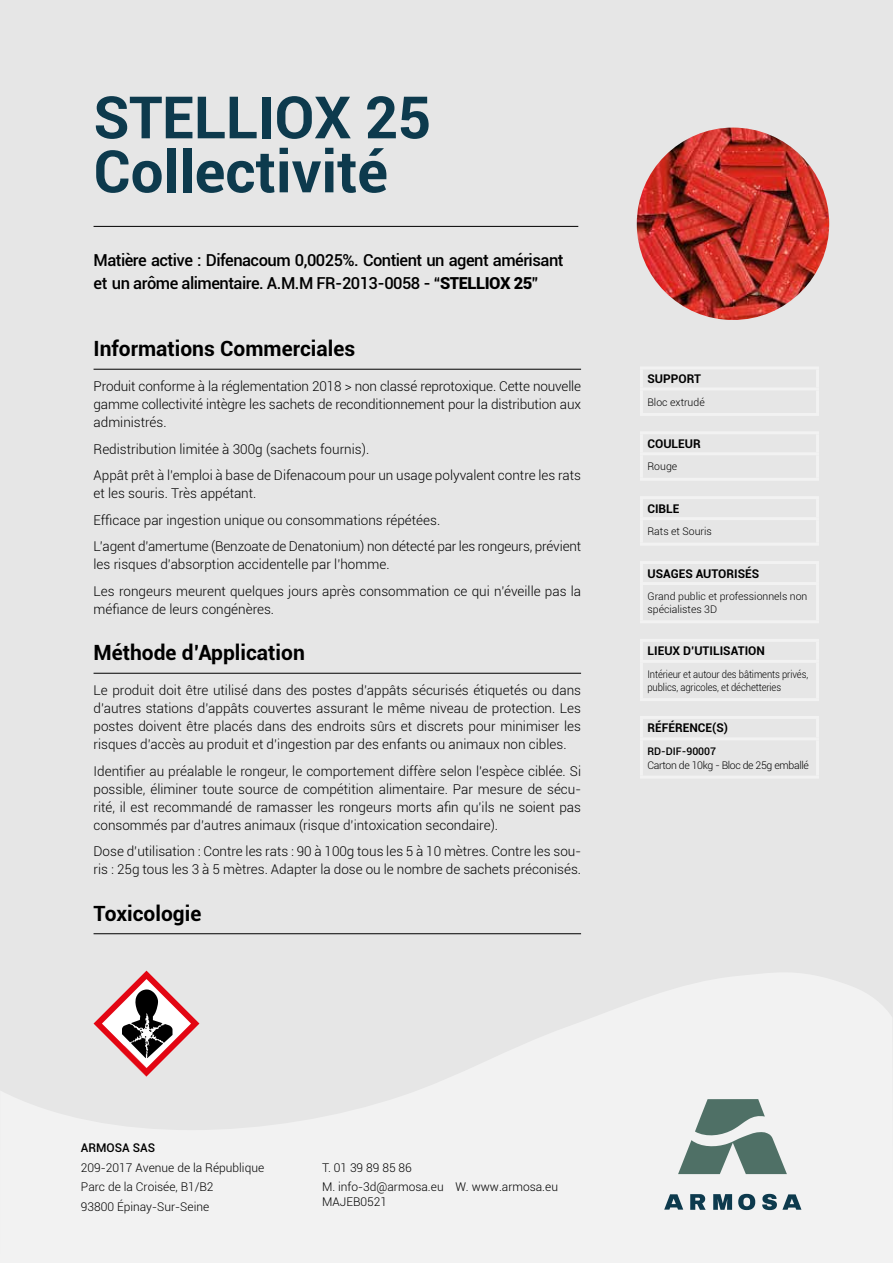
<style>
.page{position:relative;width:893px;height:1263px;background:#e6e6e6}
.page>*{position:absolute;margin:0;border:0;box-sizing:border-box;transform-origin:0 0}
.t1{font:700 58.5px/54px "Roboto";color:#0d3a4d}
.t2{font:700 21px "Roboto";color:#000}
.t3{font:500 16.5px/22.5px "Roboto";letter-spacing:-.03em;color:#000}
.t4{font:300 13.5px/18px "Roboto";color:#000}
.t5{font:300 12px/19.5px "Roboto";color:#000}
.t6{font:700 12px "Roboto";color:#000}
.t7{font:500 12px "Roboto";color:#000}
.t8{font:300 10.5px/13.5px "Roboto";letter-spacing:-.01em;color:#000}
.t9{font:300 10.5px/13.5px "Roboto";letter-spacing:-.01em;color:#000;scale:.9 1}
.t10{font:300 10.5px "Roboto";letter-spacing:-.03em;color:#000}
.t11{font:500 10.5px "Roboto";color:#000}
.s1{font-weight:900}
</style>
<div class="page">
<hr style="left:94px;top:369px;width:487px;height:1px;background:#000">
<hr style="left:94px;top:673px;width:487px;height:1px;background:#000">
<hr style="left:94px;top:933px;width:487px;height:1px;background:#000">
<hr style="left:94px;top:226px;width:484px;height:1px;background:#000">
<hr style="left:640px;top:639px;width:179px;height:3px;background:#f2f2f2">
<hr style="left:640px;top:642px;width:3px;height:18px;background:#f2f2f2">
<hr style="left:816px;top:642px;width:3px;height:18px;background:#f2f2f2">
<hr style="left:640px;top:660px;width:179px;height:3px;background:#f2f2f2">
<hr style="left:640px;top:663px;width:3px;height:35px;background:#f2f2f2">
<hr style="left:816px;top:663px;width:3px;height:35px;background:#f2f2f2">
<hr style="left:640px;top:698px;width:179px;height:3px;background:#f2f2f2">
<hr style="left:640px;top:561px;width:179px;height:3px;background:#f2f2f2">
<hr style="left:640px;top:564px;width:3px;height:18px;background:#f2f2f2">
<hr style="left:816px;top:564px;width:3px;height:18px;background:#f2f2f2">
<hr style="left:640px;top:582px;width:179px;height:3px;background:#f2f2f2">
<hr style="left:640px;top:585px;width:3px;height:35px;background:#f2f2f2">
<hr style="left:816px;top:585px;width:3px;height:35px;background:#f2f2f2">
<hr style="left:640px;top:620px;width:179px;height:3px;background:#f2f2f2">
<hr style="left:640px;top:496px;width:179px;height:3px;background:#f2f2f2">
<hr style="left:640px;top:499px;width:3px;height:18px;background:#f2f2f2">
<hr style="left:816px;top:499px;width:3px;height:18px;background:#f2f2f2">
<hr style="left:640px;top:517px;width:179px;height:3px;background:#f2f2f2">
<hr style="left:640px;top:520px;width:3px;height:23px;background:#f2f2f2">
<hr style="left:816px;top:520px;width:3px;height:23px;background:#f2f2f2">
<hr style="left:640px;top:543px;width:179px;height:3px;background:#f2f2f2">
<hr style="left:640px;top:431px;width:179px;height:3px;background:#f2f2f2">
<hr style="left:640px;top:434px;width:3px;height:18px;background:#f2f2f2">
<hr style="left:816px;top:434px;width:3px;height:18px;background:#f2f2f2">
<hr style="left:640px;top:452px;width:179px;height:3px;background:#f2f2f2">
<hr style="left:640px;top:455px;width:3px;height:23px;background:#f2f2f2">
<hr style="left:816px;top:455px;width:3px;height:23px;background:#f2f2f2">
<hr style="left:640px;top:478px;width:179px;height:3px;background:#f2f2f2">
<hr style="left:640px;top:366px;width:179px;height:3px;background:#f2f2f2">
<hr style="left:640px;top:369px;width:3px;height:18px;background:#f2f2f2">
<hr style="left:816px;top:369px;width:3px;height:18px;background:#f2f2f2">
<hr style="left:640px;top:387px;width:179px;height:3px;background:#f2f2f2">
<hr style="left:640px;top:390px;width:3px;height:23px;background:#f2f2f2">
<hr style="left:816px;top:390px;width:3px;height:23px;background:#f2f2f2">
<hr style="left:640px;top:413px;width:179px;height:3px;background:#f2f2f2">
<hr style="left:640px;top:716px;width:179px;height:3px;background:#f2f2f2">
<hr style="left:640px;top:719px;width:3px;height:18px;background:#f2f2f2">
<hr style="left:816px;top:719px;width:3px;height:18px;background:#f2f2f2">
<hr style="left:640px;top:737px;width:179px;height:3px;background:#f2f2f2">
<hr style="left:640px;top:740px;width:3px;height:36px;background:#f2f2f2">
<hr style="left:816px;top:740px;width:3px;height:36px;background:#f2f2f2">
<hr style="left:640px;top:776px;width:179px;height:3px;background:#f2f2f2">
<svg style="left:0;top:973px;width:893px;height:290px;fill:#f2f2f2"></svg>
<svg style="left:678px;top:1099px;width:109px;height:75px"></svg>
<svg style="left:664px;top:1194px;width:19px;height:15px"></svg>
<svg style="left:690px;top:1194px;width:16px;height:16px"></svg>
<svg style="left:713px;top:1194px;width:19px;height:16px"></svg>
<svg style="left:738px;top:1194px;width:17px;height:16px"></svg>
<svg style="left:762px;top:1194px;width:39px;height:16px"></svg>
<svg style="left:94px;top:971px;width:105px;height:105px"></svg>
<img style="left:637px;top:128px;width:192px;height:192px;border-radius:96px">
<h1 class="t1" style="left:93px;top:88px;width:339px">STELLIOX 25<br>Collectivité</h1>
<p class="t3" style="left:94px;top:248px;width:471px">Matière active : Difenacoum 0,0025%. Contient un agent amérisant et un arôme alimentaire. A.M.M FR-2013-0058 - “<span class="s1">STELLIOX 25</span>”</p>
<h2 class="t2" style="left:94px;top:334px;width:263px">Informations Commerciales</h2>
<p class="t4" style="left:94px;top:377px;width:489px;text-align:justify">Produit conforme à la réglementation 2018 &gt; non classé reprotoxique. Cette nouvelle gamme collectivité intègre les sachets de reconditionnement pour la distribution aux administrés.</p>
<p class="t4" style="left:94px;top:435px;width:489px;line-height:26.5px">Redistribution limitée à 300g (sachets fournis).<br>Appât prêt à l’emploi à base de Difenacoum pour un usage polyvalent contre les rats</p>
<p class="t4" style="left:94px;top:480px;width:489px;line-height:26.5px">et les souris. Très appétant.<br>Efficace par ingestion unique ou consommations répétées.<br>L’agent d’amertume (Benzoate de Denatonium) non détecté par les rongeurs, prévient</p>
<p class="t4" style="left:94px;top:551px;width:489px;line-height:26.5px">les risques d’absorption accidentelle par l’homme.<br>Les rongeurs meurent quelques jours après consommation ce qui n’éveille pas la</p>
<p class="t4" style="left:94px;top:599px;width:182px">méfiance de leurs congénères.</p>
<h2 class="t2" style="left:94px;top:638px;width:213px">Méthode d’Application</h2>
<p class="t4" style="left:94px;top:681px;width:489px;text-align:justify">Le produit doit être utilisé dans des postes d’appâts sécurisés étiquetés ou dans d’autres stations d’appâts couvertes assurant le même niveau de protection. Les postes doivent être placés dans des endroits sûrs et discrets pour minimiser les risques d’accès au produit et d’ingestion par des enfants ou animaux non cibles.</p>
<p class="t4" style="left:94px;top:761px;width:489px;text-align:justify">Identifier au préalable le rongeur, le comportement diffère selon l’espèce ciblée. Si possible, éliminer toute source de compétition alimentaire. Par mesure de sécu&shy;rité, il est recommandé de ramasser les rongeurs morts afin qu’ils ne soient pas consommés par d’autres animaux (risque d’intoxication secondaire).</p>
<p class="t4" style="left:94px;top:842px;width:489px">Dose d’utilisation : Contre les rats : 90 à 100g tous les 5 à 10 mètres. Contre les sou&shy;ris : 25g tous les 3 à 5 mètres. Adapter la dose ou le nombre de sachets préconisés.</p>
<h2 class="t2" style="left:94px;top:898px;width:109px">Toxicologie</h2>
<p class="t6" style="left:647px;top:370px;width:55px">SUPPORT</p>
<p class="t8" style="left:647px;top:395px;width:59px">Bloc extrudé</p>
<p class="t6" style="left:647px;top:435px;width:55px">COULEUR</p>
<p class="t8" style="left:647px;top:460px;width:31px">Rouge</p>
<p class="t6" style="left:647px;top:500px;width:34px">CIBLE</p>
<p class="t8" style="left:647px;top:524px;width:66px">Rats et Souris</p>
<p class="t6" style="left:647px;top:565px;width:113px">USAGES AUTORISÉS</p>
<p class="t8" style="left:647px;top:589px;width:161px">Grand public et professionnels non spécialistes 3D</p>
<p class="t6" style="left:647px;top:643px;width:119px">LIEUX D’UTILISATION</p>
<p class="t9" style="left:647px;top:667px;width:180px">Intérieur et autour des bâtiments privés, publics, agricoles, et déchetteries</p>
<p class="t6" style="left:647px;top:720px;width:82px">RÉFÉRENCE(S)</p>
<p class="t11" style="left:647px;top:744px;width:70px">RD-DIF-90007</p>
<p class="t10" style="left:647px;top:758px;width:163px">Carton de 10kg - Bloc de 25g emballé</p>
<p class="t7" style="left:81px;top:1140px;width:76px">ARMOSA SAS</p>
<p class="t5" style="left:81px;top:1157px;width:185px">209-2017 Avenue de la République<br>Parc de la Croisée, B1/B2<br>93800 Épinay-Sur-Seine</p>
<p class="t5" style="left:322px;top:1157px;width:237px">T. 01 39 89 85 86<br>M. info-3d@armosa.eu W. www.armosa.eu</p>
<p class="t5" style="left:322px;top:1191px;width:66px">MAJEB0521</p>
</div>
